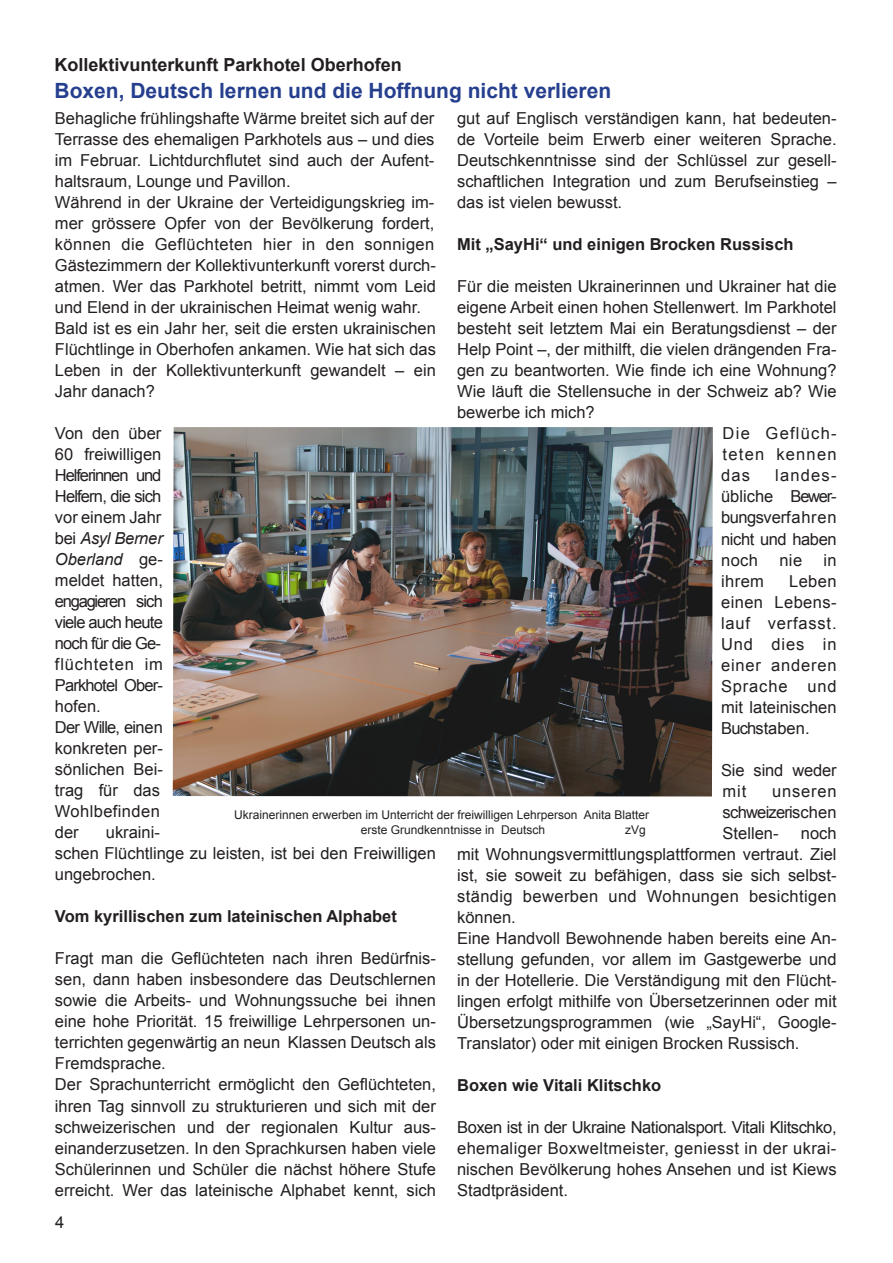
<style>
.page{position:relative;width:893px;height:1263px;background:#fff}
.page>*{position:absolute;margin:0;border:0;box-sizing:border-box;transform-origin:0 0}
.t1{font:700 21px "Arial";color:#253f8e}
.t2{font:700 18px "Arial";color:#231f20}
.t3{font:16.5px/21px "Arial";color:#231f20}
.t4{font:700 16.5px "Arial";color:#231f20}
.t5{font:16.5px "Arial";letter-spacing:.075em;color:#231f20}
.t6{font:12px/15px "Arial";color:#231f20}
.s1{font-style:italic}
</style>
<div class="page">
<img style="left:173px;top:427px;width:540px;height:369px">
<p class="t2" style="left:55px;top:53px;width:349px">Kollektivunterkunft Parkhotel Oberhofen</p>
<p class="t1" style="left:55px;top:77px;width:558px">Boxen, Deutsch lernen und die Hoffnung nicht verlieren</p>
<p class="t3" style="left:55px;top:108px;width:382px">Behagliche frühlingshafte Wärme breitet sich auf der Terrasse des ehemaligen Parkhotels aus – und dies im Februar. Lichtdurchflutet sind auch der Aufent&shy;haltsraum, Lounge und Pavillon.<br>Während in der Ukraine der Verteidigungskrieg im&shy;mer grössere Opfer von der Bevölkerung fordert, können die Geflüchteten hier in den sonnigen Gästezimmern der Kollektivunterkunft vorerst durch&shy;atmen. Wer das Parkhotel betritt, nimmt vom Leid und Elend in der ukrainischen Heimat wenig wahr.<br>Bald ist es ein Jahr her, seit die ersten ukrainischen Flüchtlinge in Oberhofen ankamen. Wie hat sich das Leben in der Kollektivunterkunft gewandelt – ein Jahr danach?</p>
<p class="t3" style="left:55px;top:423px;width:109px">Von den über<br>60 freiwilligen<br>Helferinnen und<br>Helfern, die sich vor einem Jahr bei <span class="s1">Asyl Berner<br>Oberland</span> ge&shy;meldet hatten, engagieren sich viele auch heute noch für die Ge&shy;flüchteten im<br>Parkhotel Ober&shy;hofen.<br>Der Wille, einen konkreten per&shy;sönlichen Bei&shy;trag für das<br>Wohlbefinden der</p>
<p class="t3" style="left:457px;top:108px;width:381px;text-align:justify">gut auf Englisch verständigen kann, hat bedeuten&shy;de Vorteile beim Erwerb einer weiteren Sprache.<br>Deutschkenntnisse sind der Schlüssel zur gesell&shy;schaftlichen Integration und zum Berufseinstieg – das ist vielen bewusst.</p>
<p class="t4" style="left:457px;top:234px;width:338px">Mit „SayHi“ und einigen Brocken Russisch</p>
<p class="t3" style="left:457px;top:276px;width:381px">Für die meisten Ukrainerinnen und Ukrainer hat die</p>
<p class="t3" style="left:457px;top:297px;width:381px">eigene Arbeit einen hohen Stellenwert. Im Parkhotel</p>
<p class="t3" style="left:457px;top:318px;width:381px">besteht seit letztem Mai ein Beratungsdienst – der</p>
<p class="t3" style="left:457px;top:339px;width:381px">Help Point –, der mithilft, die vielen drängenden Fra-</p>
<p class="t3" style="left:457px;top:360px;width:381px">gen zu beantworten. Wie finde ich eine Wohnung?</p>
<p class="t3" style="left:457px;top:381px;width:381px">Wie läuft die Stellensuche in der Schweiz ab? Wie</p>
<p class="t3" style="left:457px;top:402px;width:139px">bewerbe ich mich?</p>
<p class="t5" style="left:723px;top:423px;width:115px">Die Geflüch-</p>
<p class="t5" style="left:723px;top:444px;width:115px">teten kennen</p>
<p class="t3" style="left:721px;top:465px;width:31px">das</p>
<p class="t3" style="left:721px;top:465px;width:117px;text-align:justify;text-indent:54px">landes&shy;übliche Bewer&shy;bungsverfahren nicht und haben noch</p>
<p class="t3" style="left:779px;top:549px;width:24px">nie</p>
<p class="t3" style="left:823px;top:549px;width:15px">in</p>
<p class="t3" style="left:721px;top:570px;width:117px;text-align:justify;text-indent:68px">Leben einen Lebens&shy;lauf verfasst.<br>Und dies in einer anderen Sprache und mit lateinischen Buchstaben.</p>
<p class="t3" style="left:721px;top:759px;width:117px">Sie sind weder mit</p>
<p class="t3" style="left:721px;top:570px;width:44px">ihrem</p>
<p class="t3" style="left:723px;top:780px;width:115px;text-align:justify;text-indent:49px">unseren schweizerischen Stellen-</p>
<p class="t6" style="left:361px;top:807px;width:290px;text-indent:-127px">Ukrainerinnen erwerben im Unterricht der freiwilligen Lehrperson Anita Blatter erste Grundkenntnisse in Deutsch</p>
<p class="t6" style="left:625px;top:822px;width:22px">zVg</p>
<p class="t3" style="left:55px;top:822px;width:382px;text-indent:51px">ukraini-<br>schen Flüchtlinge zu leisten, ist bei den Freiwilligen ungebrochen.</p>
<p class="t4" style="left:55px;top:906px;width:344px">Vom kyrillischen zum lateinischen Alphabet</p>
<p class="t3" style="left:55px;top:948px;width:383px">Fragt man die Geflüchteten nach ihren Bedürfnis&shy;sen, dann haben insbesondere das Deutschlernen sowie die Arbeits- und Wohnungssuche bei ihnen eine hohe Priorität. 15 freiwillige Lehrpersonen un&shy;terrichten gegenwärtig an neun Klassen Deutsch als Fremdsprache.<br>Der Sprachunterricht ermöglicht den Geflüchteten, ihren Tag sinnvoll zu strukturieren und sich mit der schweizerischen und der regionalen Kultur aus&shy;einanderzusetzen. In den Sprachkursen haben viele Schülerinnen und Schüler die nächst höhere Stufe erreicht. Wer das lateinische Alphabet kennt, sich</p>
<p class="t3" style="left:457px;top:822px;width:381px;text-indent:344px">noch mit Wohnungsvermittlungsplattformen vertraut. Ziel ist, sie soweit zu befähigen, dass sie sich selbst&shy;ständig bewerben und Wohnungen besichtigen können.<br>Eine Handvoll Bewohnende haben bereits eine An&shy;stellung gefunden, vor allem im Gastgewerbe und in der Hotellerie. Die Verständigung mit den Flücht&shy;lingen erfolgt mithilfe von Übersetzerinnen oder mit Übersetzungsprogrammen (wie „SayHi“, Google-Translator) oder mit einigen Brocken Russisch.</p>
<p class="t4" style="left:457px;top:1074px;width:206px">Boxen wie Vitali Klitschko</p>
<p class="t3" style="left:457px;top:1116px;width:381px;text-align:justify">Boxen ist in der Ukraine Nationalsport. Vitali Klitschko, ehemaliger Boxweltmeister, geniesst in der ukrai&shy;nischen Bevölkerung hohes Ansehen und ist Kiews Stadtpräsident.</p>
<p class="t3" style="left:55px;top:1212px;width:11px">4</p>
</div>
